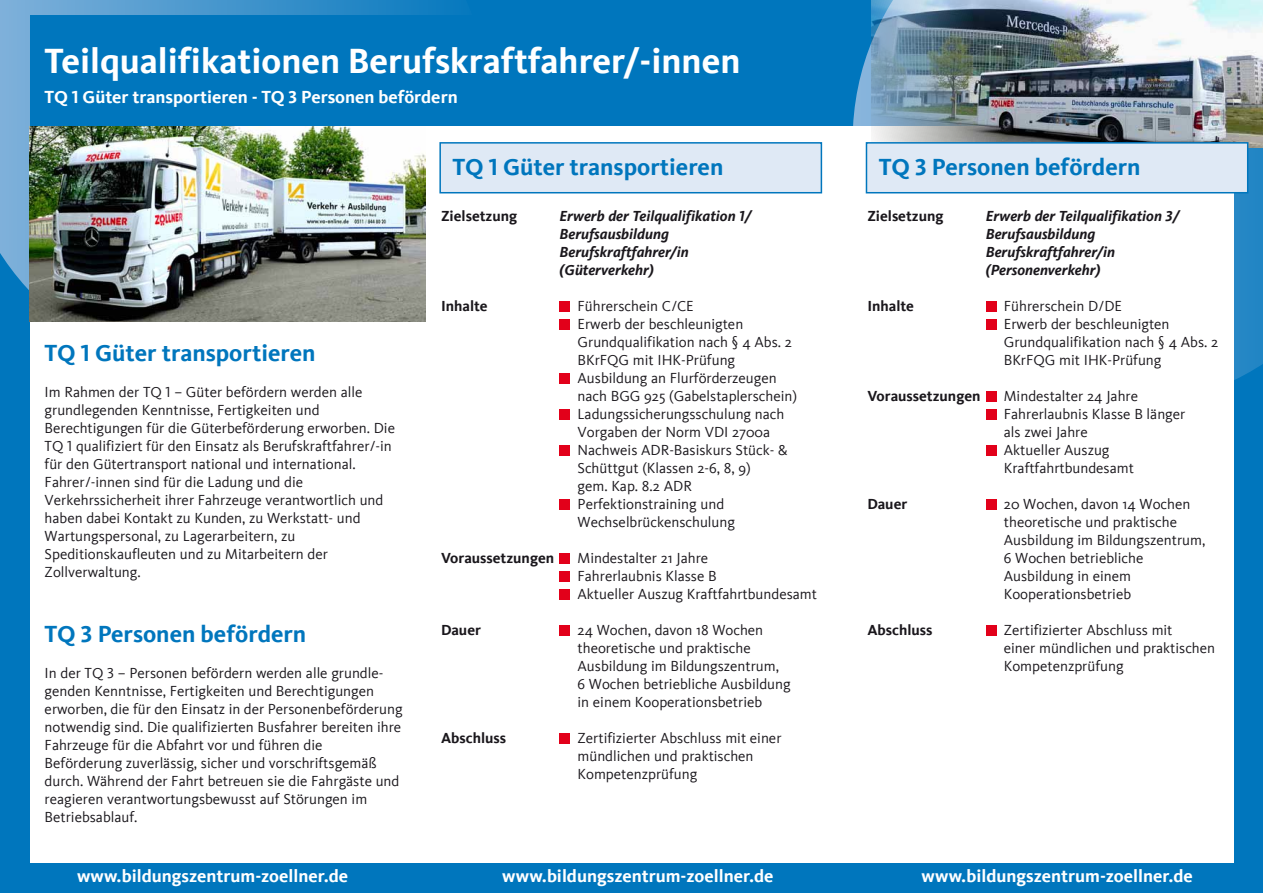
<style>
.page{position:relative;width:1263px;height:893px;background:#0076bd}
.page>*{position:absolute;margin:0;border:0;box-sizing:border-box;transform-origin:0 0}
.t1{font:700 36px "Kievit";color:#fff}
.t2{font:700 24px "Kievit";color:#0076bd}
.t3{font:700 18px "Kievit";color:#fff}
.t4{font:15px/18px "Kievit";color:#1a171c}
.t5{font:italic 700 15px/18px "Kievit";color:#1a171c}
.t6{font:700 15px "Kievit";color:#1a171c}
.s1{font-family:"Kievit Bold SC";font-weight:400}
.s2{font-family:"Kievit Regular SC"}
.s3{font-family:"Kievit Bold SC Italic";font-weight:400;font-style:normal}
</style>
<div class="page">
<svg style="left:0;top:0;width:450px;height:322px;background:#569dd0"></svg>
<svg style="left:853px;top:0;width:410px;height:407px;fill:#2386c5"></svg>
<div style="left:30px;top:126px;width:1203px;height:737px;background:#fff"></div>
<div style="left:439px;top:142px;width:383px;height:51px;background:#dfe9f5;border:2px solid #0076bd"></div>
<img style="left:872px;top:0;width:391px;height:147px">
<div style="left:30px;top:15px;width:821px;height:110px;background:#0076bd"></div>
<img style="left:30px;top:126px;width:395px;height:196px">
<div style="left:559px;top:301px;width:11px;height:10px;background:#e2001a"></div>
<div style="left:559px;top:319px;width:11px;height:10px;background:#e2001a"></div>
<div style="left:559px;top:373px;width:11px;height:10px;background:#e2001a"></div>
<div style="left:559px;top:409px;width:11px;height:10px;background:#e2001a"></div>
<div style="left:559px;top:445px;width:11px;height:10px;background:#e2001a"></div>
<div style="left:559px;top:499px;width:11px;height:10px;background:#e2001a"></div>
<div style="left:559px;top:553px;width:11px;height:10px;background:#e2001a"></div>
<div style="left:559px;top:571px;width:11px;height:10px;background:#e2001a"></div>
<div style="left:559px;top:589px;width:11px;height:10px;background:#e2001a"></div>
<div style="left:559px;top:625px;width:11px;height:10px;background:#e2001a"></div>
<div style="left:559px;top:733px;width:11px;height:10px;background:#e2001a"></div>
<div style="left:986px;top:301px;width:10px;height:10px;background:#e2001a"></div>
<div style="left:986px;top:319px;width:10px;height:10px;background:#e2001a"></div>
<div style="left:986px;top:391px;width:10px;height:10px;background:#e2001a"></div>
<div style="left:986px;top:409px;width:10px;height:10px;background:#e2001a"></div>
<div style="left:986px;top:445px;width:10px;height:10px;background:#e2001a"></div>
<div style="left:986px;top:499px;width:10px;height:10px;background:#e2001a"></div>
<div style="left:986px;top:625px;width:10px;height:10px;background:#e2001a"></div>
<div style="left:866px;top:142px;width:382px;height:51px;background:#dfe9f5;border:2px solid #0076bd"></div>
<h1 class="t1" style="left:45px;top:40px;width:697px">Teilqualifikationen Berufskraftfahrer/-innen</h1>
<p class="t3" style="left:45px;top:87px;width:415px">TQ <span class="s1">1</span> Güter transportieren - TQ <span class="s1">3</span> Personen befördern</p>
<h2 class="t2" style="left:45px;top:339px;width:272px">TQ <span class="s1">1</span> Güter transportieren</h2>
<p class="t4" style="left:45px;top:384px;width:352px">Im Rahmen der TQ <span class="s2">1</span> – Güter befördern werden alle grundlegenden Kenntnisse, Fertigkeiten und Berechtigungen für die Güterbeförderung erworben. Die TQ <span class="s2">1</span> qualifiziert für den Einsatz als Berufskraftfahrer/-in für den Gütertransport national und international.<br>Fahrer/-innen sind für die Ladung und die Verkehrssicherheit ihrer Fahrzeuge verantwortlich und haben dabei Kontakt zu Kunden, zu Werkstatt- und Wartungspersonal, zu Lagerarbeitern, zu Speditionskaufleuten und zu Mitarbeitern der Zollverwaltung.</p>
<h2 class="t2" style="left:45px;top:620px;width:263px">TQ <span class="s1">3</span> Personen befördern</h2>
<p class="t4" style="left:45px;top:664px;width:359px">In der TQ <span class="s2">3</span> – Personen befördern werden alle grundle&shy;genden Kenntnisse, Fertigkeiten und Berechtigungen erworben, die für den Einsatz in der Personenbeförderung notwendig sind. Die qualifizierten Busfahrer bereiten ihre Fahrzeuge für die Abfahrt vor und führen die Beförderung zuverlässig, sicher und vorschriftsgemäß durch. Während der Fahrt betreuen sie die Fahrgäste und reagieren verantwortungsbewusst auf Störungen im Betriebsablauf.</p>
<h2 class="t2" style="left:452px;top:153px;width:272px">TQ <span class="s1">1</span> Güter transportieren</h2>
<p class="t6" style="left:441px;top:207px;width:78px">Zielsetzung</p>
<p class="t5" style="left:559px;top:207px;width:194px">Erwerb der Teilqualifikation <span class="s3">1</span>/<br>Berufsausbildung<br>Berufskraftfahrer/in (Güterverkehr)</p>
<p class="t6" style="left:441px;top:297px;width:48px">I nhalte</p>
<p class="t4" style="left:577px;top:297px;width:221px">Führerschein C/CE<br>Erwerb der beschleunigten<br>Grundqualifikation nach § 4 Abs. 2<br>BKrFQG mit IHK-Prüfung<br>Ausbildung an Flurförderzeugen nach BGG 925 (Gabelstaplerschein)<br>Ladungssicherungsschulung nach<br>Vorgaben der Norm VDI 2700a<br>Nachweis ADR-Basiskurs Stück- &amp;<br>Schüttgut (Klassen 2-6, 8, 9)<br>gem. Kap. 8.2 ADR<br>Perfektionstraining und<br>Wechselbrückenschulung</p>
<p class="t6" style="left:441px;top:549px;width:115px">Voraussetzungen</p>
<p class="t4" style="left:577px;top:549px;width:241px">Mindestalter 21 Jahre<br>Fahrerlaubnis Klasse B<br>Aktueller Auszug Kraftfahrtbundesamt</p>
<p class="t6" style="left:441px;top:621px;width:41px">Dauer</p>
<p class="t4" style="left:577px;top:621px;width:215px">24 Wochen, davon 18 Wochen theoretische und praktische<br>Ausbildung im Bildungszentrum,<br>6 Wochen betriebliche Ausbildung in einem Kooperationsbetrieb</p>
<p class="t6" style="left:441px;top:729px;width:67px">Abschluss</p>
<p class="t4" style="left:577px;top:729px;width:205px">Zertifizierter Abschluss mit einer mündlichen und praktischen<br>Kompetenzprüfung</p>
<h2 class="t2" style="left:879px;top:153px;width:263px">TQ <span class="s1">3</span> Personen befördern</h2>
<p class="t6" style="left:867px;top:207px;width:78px">Zielsetzung</p>
<p class="t5" style="left:986px;top:207px;width:195px">Erwerb der Teilqualifikation <span class="s3">3</span>/<br>Berufsausbildung<br>Berufskraftfahrer/in (Personenverkehr)</p>
<p class="t6" style="left:867px;top:297px;width:48px">I nhalte</p>
<p class="t4" style="left:1004px;top:297px;width:216px">Führerschein D/DE<br>Erwerb der beschleunigten<br>Grundqualifikation nach § 4 Abs. 2<br>BKrFQG mit IHK-Prüfung</p>
<p class="t6" style="left:867px;top:387px;width:115px">Voraussetzungen</p>
<p class="t4" style="left:1004px;top:387px;width:183px">Mindestalter 24 Jahre<br>Fahrerlaubnis Klasse B länger als zwei Jahre<br>Aktueller Auszug<br>Kraftfahrtbundesamt</p>
<p class="t6" style="left:867px;top:495px;width:41px">Dauer</p>
<p class="t4" style="left:1004px;top:495px;width:203px">20 Wochen, davon 14 Wochen theoretische und praktische<br>Ausbildung im Bildungszentrum,<br>6 Wochen betriebliche<br>Ausbildung in einem<br>Kooperationsbetrieb</p>
<p class="t6" style="left:867px;top:621px;width:67px">Abschluss</p>
<p class="t4" style="left:1004px;top:621px;width:213px">Zertifizierter Abschluss mit<br>einer mündlichen und praktischen<br>Kompetenzprüfung</p>
<p class="t3" style="left:77px;top:866px;width:273px">www.bildungszentrum-zoellner.de</p>
<p class="t3" style="left:502px;top:866px;width:273px">www.bildungszentrum-zoellner.de</p>
<p class="t3" style="left:922px;top:866px;width:273px">www.bildungszentrum-zoellner.de</p>
</div>
